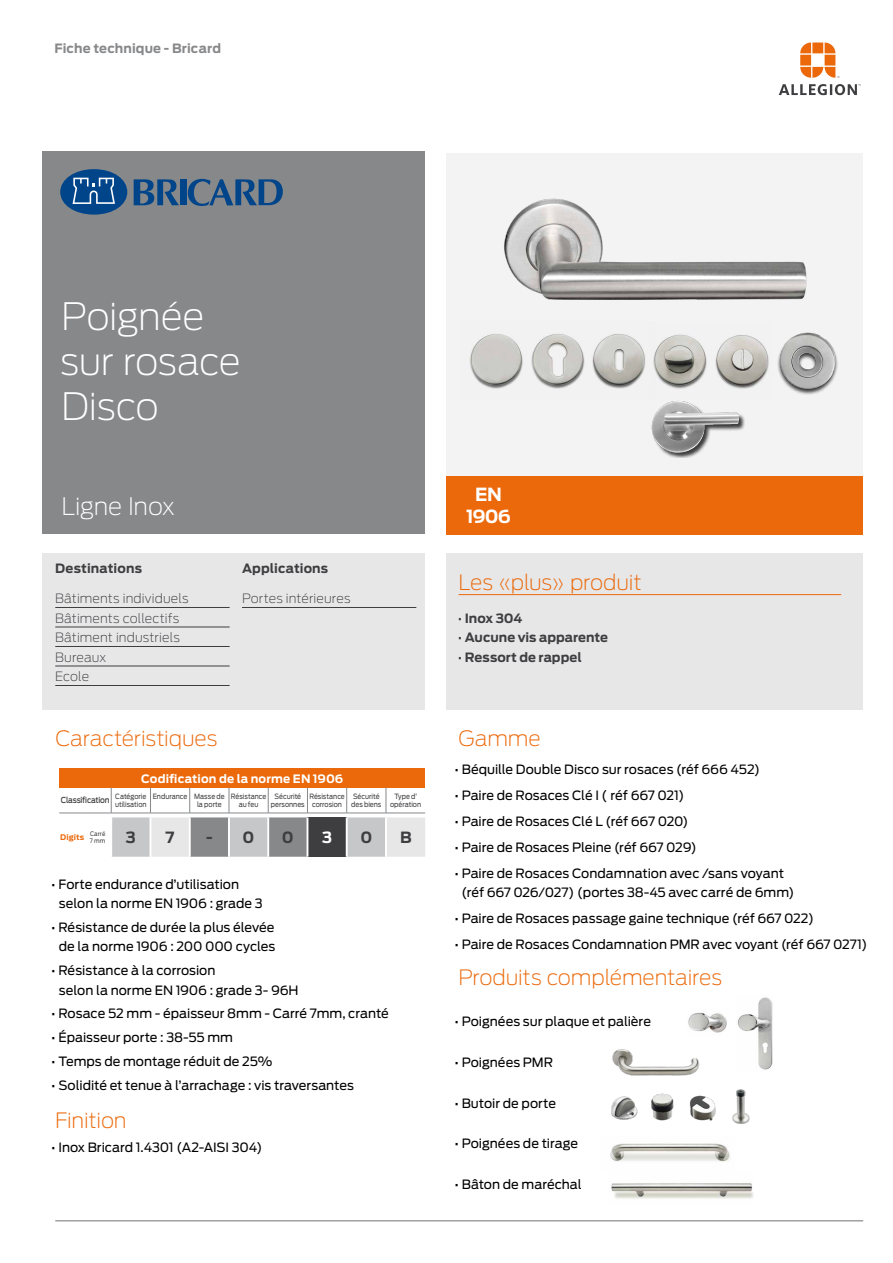
<style>
.page{position:relative;width:893px;height:1263px;background:#fff}
.page>*{position:absolute;margin:0;border:0;box-sizing:border-box;transform-origin:0 0}
.t1{font:200 37.5px/45px "Antenna";letter-spacing:-.015em;color:#fff}
.t2{font:200 24px "Antenna";letter-spacing:-.01em;color:#fff}
.t3{font:200 21px "Antenna";letter-spacing:-.01em;color:#eb690b}
.t4{font:700 18px/21.6px "Antenna";letter-spacing:-.045em;color:#fff;text-align:center}
.t5{font:700 15.45px "Antenna";color:#3e3d40}
.t6{font:700 15.45px "Antenna";color:#fff}
.t7{font:12.75px/19.5px "Antenna";color:#000}
.t8{font:200 12.75px/19.5px "Antenna";letter-spacing:.01em;color:#3e3d40}
.t9{font:700 12.75px "Antenna";letter-spacing:.005em;color:#3e3d40}
.t10{font:700 12.75px "Antenna";letter-spacing:.01em;color:#87888a}
.t11{font:700 11.55px "Antenna";letter-spacing:.01em;color:#fff}
.t12{font:500 8.25px "Antenna";letter-spacing:-.03em;color:#3e3d40;scale:.9 1}
.t13{font:700 7.65px "Antenna";letter-spacing:.015em;color:#eb690b}
.t14{font:7.2px/8.7px "Antenna";letter-spacing:-.005em;color:#3e3d40;text-align:center;scale:.9 1}
.t15{font:6.15px/7.4px "Antenna";letter-spacing:.025em;color:#3e3d40;scale:.9 1}
.s1{font-weight:400}
</style>
<div class="page">
<div style="left:446px;top:153px;width:417px;height:381px;background:#f3f3f4"></div>
<div style="left:446px;top:554px;width:417px;height:156px;background:#e7e7e8"></div>
<svg style="left:800px;top:43px;width:39px;height:35px"></svg>
<svg style="left:779px;top:84px;width:82px;height:11px"></svg>
<div style="left:42px;top:554px;width:383px;height:156px;background:#e7e7e8"></div>
<hr style="left:55px;top:607px;width:175px;height:1px;background:#3e3d40">
<hr style="left:55px;top:627px;width:175px;height:1px;background:#3e3d40">
<hr style="left:55px;top:646px;width:175px;height:1px;background:#3e3d40">
<hr style="left:55px;top:666px;width:175px;height:1px;background:#3e3d40">
<hr style="left:55px;top:685px;width:175px;height:1px;background:#3e3d40">
<hr style="left:242px;top:607px;width:174px;height:1px;background:#3e3d40">
<hr style="left:55px;top:1220px;width:808px;height:1px;background:#707172">
<hr style="left:458px;top:594px;width:383px;height:1px;background:#eb690b">
<div style="left:42px;top:152px;width:383px;height:382px;background:#87888a"></div>
<svg style="left:134px;top:179px;width:45px;height:26px"></svg>
<svg style="left:188px;top:179px;width:95px;height:27px"></svg>
<div style="left:180px;top:179px;width:6px;height:26px;background:#004489"></div>
<div style="left:60px;top:169px;width:67px;height:46px;background:#004489;border-radius:50%"></div>
<svg style="left:73px;top:178px;width:42px;height:26px"></svg>
<img style="left:610px;top:1143px;width:120px;height:19px">
<img style="left:690px;top:1095px;width:26px;height:26px">
<img style="left:611px;top:1096px;width:27px;height:24px">
<img style="left:732px;top:1089px;width:18px;height:35px">
<img style="left:651px;top:1093px;width:23px;height:28px">
<img style="left:737px;top:997px;width:36px;height:73px">
<img style="left:612px;top:1049px;width:88px;height:27px">
<img style="left:688px;top:1012px;width:39px;height:21px">
<img style="left:611px;top:1183px;width:142px;height:16px">
<div style="left:59px;top:768px;width:366px;height:19px;background:#eb690b"></div>
<svg style="left:59px;top:787px;width:366px;height:70px"></svg>
<hr style="left:111px;top:813px;width:39px;height:1px;background:#87888a">
<hr style="left:150px;top:813px;width:40px;height:1px;background:#87888a">
<hr style="left:190px;top:813px;width:39px;height:1px;background:#87888a">
<hr style="left:229px;top:813px;width:39px;height:1px;background:#87888a">
<hr style="left:268px;top:813px;width:39px;height:1px;background:#87888a">
<hr style="left:307px;top:813px;width:40px;height:1px;background:#87888a">
<hr style="left:347px;top:813px;width:39px;height:1px;background:#87888a">
<hr style="left:386px;top:813px;width:39px;height:1px;background:#87888a">
<img style="left:504px;top:198px;width:303px;height:102px">
<img style="left:470px;top:333px;width:176px;height:56px">
<img style="left:653px;top:334px;width:116px;height:55px">
<img style="left:777px;top:332px;width:61px;height:62px">
<img style="left:651px;top:401px;width:94px;height:56px">
<div style="left:446px;top:476px;width:417px;height:58px;background:#eb690b"></div>
<p class="t10" style="left:55px;top:40px;width:168px">Fiche technique - Bricard</p>
<h1 class="t1" style="left:60px;top:294px;width:182px">Poignée sur rosace<br>Disco</h1>
<h2 class="t2" style="left:61px;top:492px;width:115px">Ligne Inox</h2>
<p class="t9" style="left:55px;top:561px;width:88px">Destinations</p>
<p class="t8" style="left:55px;top:589px;width:135px">Bâtiments individuels<br>Bâtiments collectifs<br>Bâtiment industriels<br>Bureaux<br>Ecole</p>
<h3 class="t3" style="left:55px;top:726px;width:164px">Caractéristiques</h3>
<p class="t9" style="left:242px;top:561px;width:88px">Applications</p>
<p class="t8" style="left:242px;top:589px;width:110px">Portes intérieures</p>
<p class="t11" style="left:141px;top:771px;width:204px">Codification de la norme EN 1906</p>
<p class="t12" style="left:61px;top:795px;width:56px">Classification</p>
<p class="t14" style="left:115px;top:792px;width:37px;text-align:left">Catégorie utilisation</p>
<p class="t14" style="left:197px;top:792px;width:32px;text-align:left;text-indent:-44px">Endurance Masse de la porte</p>
<p class="t14" style="left:231px;top:792px;width:41px">Résistance au feu</p>
<p class="t14" style="left:271px;top:792px;width:39px">Sécurité personnes</p>
<p class="t14" style="left:309px;top:792px;width:41px">Résistance corrosion</p>
<p class="t14" style="left:351px;top:792px;width:35px;text-align:left">Sécurité des biens</p>
<p class="t14" style="left:390px;top:792px;width:36px">Type d’ opération</p>
<p class="t13" style="left:60px;top:833px;width:26px">Digits</p>
<p class="t15" style="left:90px;top:830px;width:19px">Carré<br>7 mm</p>
<p class="t5" style="left:126px;top:828px;width:12px">3</p>
<p class="t5" style="left:166px;top:828px;width:11px">7</p>
<p class="t5" style="left:206px;top:828px;width:50px">- 0</p>
<p class="t5" style="left:282px;top:828px;width:13px">0</p>
<p class="t6" style="left:322px;top:828px;width:12px">3</p>
<p class="t5" style="left:360px;top:828px;width:13px">0</p>
<p class="t5" style="left:400px;top:828px;width:13px">B</p>
<p class="t7" style="left:59px;top:874px;width:205px;text-indent:-8px">• Forte endurance d’utilisation selon la norme EN 1906 : grade 3</p>
<p class="t7" style="left:51px;top:917px;width:226px;text-align:center">• Résistance de durée la plus élevée de la norme 1906 : 200 000 cycles</p>
<p class="t7" style="left:59px;top:961px;width:241px;text-indent:-8px">• Résistance à la corrosion<br>selon la norme EN 1906 : grade 3- 96H</p>
<p class="t7" style="left:51px;top:1004px;width:339px">• Rosace 52 mm - épaisseur 8mm - Carré 7mm, cranté</p>
<p class="t7" style="left:51px;top:1028px;width:183px">• Épaisseur porte : 38-55 mm</p>
<p class="t7" style="left:51px;top:1051px;width:223px">• Temps de montage réduit de 25%</p>
<p class="t7" style="left:51px;top:1075px;width:304px">• Solidité et tenue à l’arrachage : vis traversantes</p>
<h3 class="t3" style="left:55px;top:1108px;width:73px">Finition</h3>
<p class="t7" style="left:51px;top:1138px;width:213px">• Inox Bricard 1.4301 (A2-AISI 304)</p>
<h3 class="t4" style="left:466px;top:484px;width:46px">EN<br>1906</h3>
<h3 class="t3" style="left:458px;top:570px;width:185px">Les «plus» produit</h3>
<p class="t9" style="left:458px;top:610px;width:66px"><span class="s1">•</span> Inox 304</p>
<p class="t9" style="left:458px;top:630px;width:152px"><span class="s1">•</span> Aucune vis apparente</p>
<p class="t9" style="left:458px;top:649px;width:125px"><span class="s1">•</span> Ressort de rappel</p>
<h3 class="t3" style="left:459px;top:726px;width:84px">Gamme</h3>
<p class="t7" style="left:455px;top:760px;width:307px">• Béquille Double Disco sur rosaces (réf 666 452)</p>
<p class="t7" style="left:455px;top:786px;width:231px">• Paire de Rosaces Clé I ( réf 667 021)</p>
<p class="t7" style="left:455px;top:812px;width:235px">• Paire de Rosaces Clé L (réf 667 020)</p>
<p class="t7" style="left:455px;top:837px;width:244px">• Paire de Rosaces Pleine (réf 667 029)</p>
<p class="t7" style="left:461px;top:863px;width:334px;text-indent:-7px">• Paire de Rosaces Condamnation avec /sans voyant (réf 667 026/027) (portes 38-45 avec carré de 6mm)</p>
<p class="t7" style="left:455px;top:909px;width:361px">• Paire de Rosaces passage gaine technique (réf 667 022)</p>
<p class="t7" style="left:455px;top:935px;width:414px">• Paire de Rosaces Condamnation PMR avec voyant (réf 667 0271)</p>
<h3 class="t3" style="left:458px;top:965px;width:265px">Produits complémentaires</h3>
<p class="t7" style="left:455px;top:1012px;width:198px">• Poignées sur plaque et palière</p>
<p class="t7" style="left:455px;top:1052px;width:100px">• Poignées PMR</p>
<p class="t7" style="left:455px;top:1093px;width:103px">• Butoir de porte</p>
<p class="t7" style="left:455px;top:1134px;width:125px">• Poignées de tirage</p>
<p class="t7" style="left:455px;top:1175px;width:129px">• Bâton de maréchal</p>
</div>
